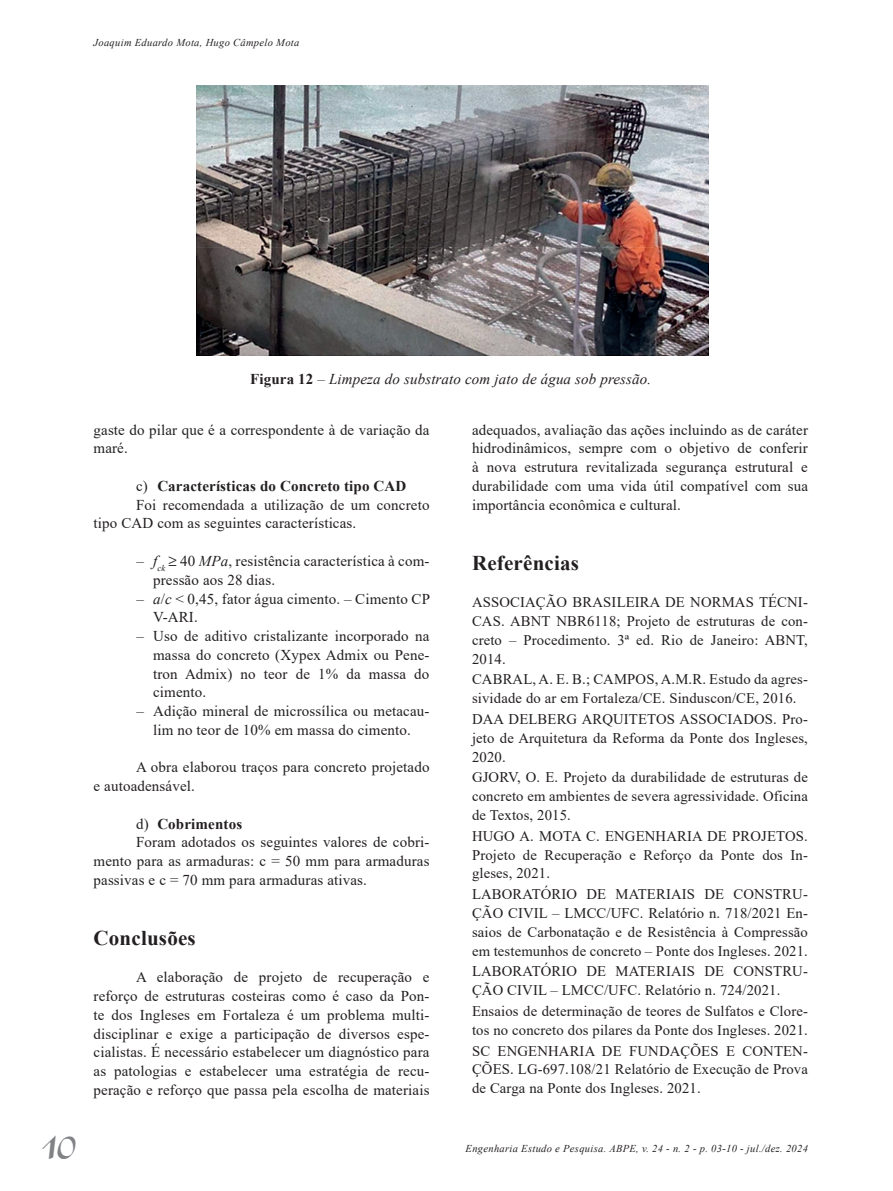
<style>
.page{position:relative;width:893px;height:1191px;background:#fff}
.page>*{position:absolute;margin:0;border:0;box-sizing:border-box;transform-origin:0 0}
.t1{font:46.5px "Aladdin";color:#808285}
.Sub_1{font:700 21px "Times New Roman";letter-spacing:.01em;color:#231f20}
.Texto_geral{font:15px/18.8px "Times New Roman";letter-spacing:.01em;color:#231f20}
.Traço{font:15px/18.8px "Times New Roman";letter-spacing:.01em;color:#231f20}
.Figura{font:italic 15px "Times New Roman";letter-spacing:.01em;color:#231f20}
.a{font:700 15px "Times New Roman";letter-spacing:.01em;color:#231f20}
.Bibliografia{font:14.7px/18.8px "Times New Roman";letter-spacing:.01em;color:#231f20;text-align:justify}
.t2{font:italic 10.5px "Times New Roman";letter-spacing:.03em;color:#231f20}
.s1{font-weight:700;font-style:normal}
.s2{font-weight:400}
.s3{font-style:italic}
</style>
<div class="page">
<img style="left:197px;top:85px;width:511px;height:271px">
<p class="t2" style="left:94px;top:35px;width:207px">Joaquim Eduardo Mota, Hugo Câmpelo Mota</p>
<p class="Figura" style="left:250px;top:369px;width:403px"><span class="s1">Figura 12</span> – Limpeza do substrato com jato de água sob pressão.</p>
<p class="Texto_geral" style="left:94px;top:420px;width:337px">gaste do pilar que é a correspondente à de variação da maré.</p>
<p class="a" style="left:136px;top:475px;width:272px"><span class="s2">c)</span> Características do Concreto tipo CAD</p>
<p class="Texto_geral" style="left:94px;top:495px;width:337px;text-indent:43px">Foi recomendada a utilização de um concreto tipo CAD com as seguintes características.</p>
<p class="Traço" style="left:153px;top:551px;width:278px;text-indent:-17px">– <span class="s3">f</span><sub>ck</sub> 40 <span class="s3">MPa</span>, resistência característica à com&shy;pressão aos 28 dias.</p>
<p class="Traço" style="left:153px;top:588px;width:278px;text-indent:-17px">– <span class="s3">a</span>/<span class="s3">c</span> &lt; 0,45, fator água cimento. – Cimento CP<br>V-ARI.</p>
<p class="Traço" style="left:153px;top:626px;width:278px;text-align:justify;text-indent:-17px">– Uso de aditivo cristalizante incorporado na massa do concreto (Xypex Admix ou Pene&shy;tron Admix) no teor de 1% da massa do cimento.</p>
<p class="Traço" style="left:136px;top:701px;width:295px;text-align:center">– Adição mineral de microssílica ou metacau&shy;lim no teor de 10% em massa do cimento.</p>
<p class="Texto_geral" style="left:94px;top:757px;width:337px;text-indent:43px">A obra elaborou traços para concreto projetado e autoadensável.</p>
<p class="a" style="left:136px;top:812px;width:108px"><span class="s2">d)</span> Cobrimentos</p>
<p class="Texto_geral" style="left:94px;top:832px;width:337px;text-align:justify;text-indent:43px">Foram adotados os seguintes valores de cobri&shy;mento para as armaduras: c = 50 mm para armaduras passivas e c = 70 mm para armaduras ativas.</p>
<p class="Sub_1" style="left:94px;top:922px;width:104px">Conclusões</p>
<p class="Texto_geral" style="left:94px;top:967px;width:337px;text-align:justify;text-indent:43px">A elaboração de projeto de recuperação e reforço de estruturas costeiras como é caso da Pon&shy;te dos Ingleses em Fortaleza é um problema multi&shy;disciplinar e exige a participação de diversos espe&shy;cialistas. É necessário estabelecer um diagnóstico para as patologias e estabelecer uma estratégia de recu&shy;peração e reforço que passa pela escolha de materiais</p>
<p class="Texto_geral" style="left:472px;top:420px;width:337px;text-align:justify">adequados, avaliação das ações incluindo as de caráter hidrodinâmicos, sempre com o objetivo de conferir à nova estrutura revitalizada segurança estrutural e durabilidade com uma vida útil compatível com sua importância econômica e cultural.</p>
<p class="Sub_1" style="left:472px;top:547px;width:109px">Referências</p>
<p class="Bibliografia" style="left:472px;top:592px;width:337px">ASSOCIAÇÃO BRASILEIRA DE NORMAS TÉCNI-CAS. ABNT NBR6118; Projeto de estruturas de con&shy;creto – Procedimento. 3ª ed. Rio de Janeiro: ABNT, 2014.</p>
<p class="Bibliografia" style="left:472px;top:669px;width:337px">CABRAL, A. E. B.; CAMPOS, A.M.R. Estudo da agres&shy;sividade do ar em Fortaleza/CE. Sinduscon/CE, 2016.</p>
<p class="Bibliografia" style="left:472px;top:709px;width:337px">DAA DELBERG ARQUITETOS ASSOCIADOS. Pro&shy;jeto de Arquitetura da Reforma da Ponte dos Ingleses, 2020.</p>
<p class="Bibliografia" style="left:472px;top:767px;width:337px">GJORV, O. E. Projeto da durabilidade de estruturas de concreto em ambientes de severa agressividade. Oficina de Textos, 2015.</p>
<p class="Bibliografia" style="left:472px;top:826px;width:337px">HUGO A. MOTA C. ENGENHARIA DE PROJETOS.<br>Projeto de Recuperação e Reforço da Ponte dos In&shy;gleses, 2021.</p>
<p class="Bibliografia" style="left:472px;top:884px;width:337px">LABORATÓRIO DE MATERIAIS DE CONSTRU-ÇÃO CIVIL – LMCC/UFC. Relatório n. 718/2021 En&shy;saios de Carbonatação e de Resistência à Compressão em testemunhos de concreto – Ponte dos Ingleses. 2021.</p>
<p class="Bibliografia" style="left:472px;top:961px;width:337px">LABORATÓRIO DE MATERIAIS DE CONSTRU-<br>ÇÃO CIVIL – LMCC/UFC. Relatório n. 724/2021.</p>
<p class="Bibliografia" style="left:472px;top:1001px;width:337px">Ensaios de determinação de teores de Sulfatos e Clore&shy;tos no concreto dos pilares da Ponte dos Ingleses. 2021.</p>
<p class="Bibliografia" style="left:472px;top:1041px;width:337px">SC ENGENHARIA DE FUNDAÇÕES E CONTEN-ÇÕES. LG-697.108/21 Relatório de Execução de Prova de Carga na Ponte dos Ingleses. 2021.</p>
<h1 class="t1" style="left:43px;top:1116px;width:36px">10</h1>
<p class="t2" style="left:466px;top:1141px;width:344px">Engenharia Estudo e Pesquisa. ABPE, v. 24 - n. 2 - p. 03-10 - jul./dez. 2024</p>
</div>
